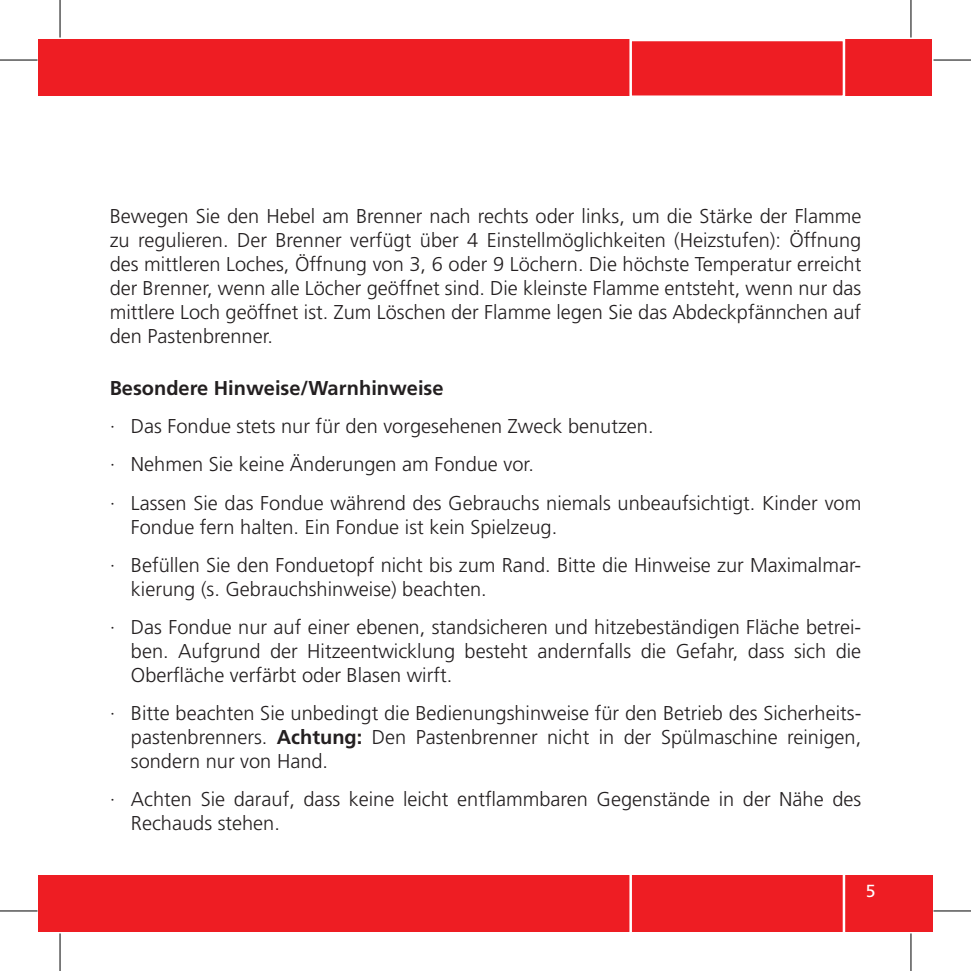
<style>
.page{position:relative;width:971px;height:971px;background:#fff}
.page>*{position:absolute;margin:0;border:0;box-sizing:border-box;transform-origin:0 0}
.t1{font:300 20px/24px "Frutiger";color:#231f20}
.t2{font:700 20px "Frutiger";color:#231f20}
.t3{font:17.5px "Frutiger";color:#fff}
.s1{font-weight:700}
</style>
<div class="page">
<div style="left:39px;top:875px;width:893px;height:57px;background:#ee1d23"></div>
<svg style="left:629px;top:875px;width:216px;height:57px"></svg>
<div style="left:39px;top:39px;width:893px;height:56px;background:#ee1d23"></div>
<div style="left:629px;top:39px;width:216px;height:59px;border:2px solid #fff"></div>
<svg style="left:0;top:59px;width:38px;height:1px"></svg>
<svg style="left:933px;top:59px;width:37px;height:1px"></svg>
<svg style="left:59px;top:0;width:1px;height:37px"></svg>
<svg style="left:59px;top:933px;width:1px;height:37px"></svg>
<hr style="left:0;top:60px;width:38px;height:1px;background:#000">
<hr style="left:933px;top:60px;width:37px;height:1px;background:#000">
<hr style="left:0;top:910px;width:38px;height:1px;background:#000">
<hr style="left:933px;top:910px;width:37px;height:1px;background:#000">
<hr style="left:60px;top:0;width:1px;height:37px;background:#000">
<hr style="left:60px;top:933px;width:1px;height:37px;background:#000">
<hr style="left:910px;top:0;width:1px;height:37px;background:#000">
<hr style="left:910px;top:933px;width:1px;height:37px;background:#000">
<p class="t1" style="left:110px;top:203px;width:753px;text-align:justify">Bewegen Sie den Hebel am Brenner nach rechts oder links, um die Stärke der Flamme zu regulieren. Der Brenner verfügt über 4 Einstellmöglichkeiten (Heizstufen): Öffnung des mittleren Loches, Öffnung von 3, 6 oder 9 Löchern. Die höchste Temperatur erreicht der Brenner, wenn alle Löcher geöffnet sind. Die kleinste Flamme entsteht, wenn nur das mittlere Loch geöffnet ist. Zum Löschen der Flamme legen Sie das Abdeckpfännchen auf den Pastenbrenner.</p>
<p class="t2" style="left:110px;top:376px;width:335px">Besondere Hinweise/Warnhinweise</p>
<p class="t1" style="left:110px;top:407px;width:753px;line-height:38.2px">· Das Fondue stets nur für den vorgesehenen Zweck benutzen.<br>· Nehmen Sie keine Änderungen am Fondue vor.<br>· Lassen Sie das Fondue während des Gebrauchs niemals unbeaufsichtigt. Kinder vom</p>
<p class="t1" style="left:110px;top:507px;width:753px;line-height:38.2px;text-indent:21px">Fondue fern halten. Ein Fondue ist kein Spielzeug.<br>· Befüllen Sie den Fonduetopf nicht bis zum Rand. Bitte die Hinweise zur Maximalmar-</p>
<p class="t1" style="left:110px;top:569px;width:753px;line-height:38.2px;text-indent:21px">kierung (s. Gebrauchshinweise) beachten.<br>· Das Fondue nur auf einer ebenen, standsicheren und hitzebeständigen Fläche betrei-</p>
<p class="t1" style="left:131px;top:639px;width:731px">ben. Aufgrund der Hitzeentwicklung besteht andernfalls die Gefahr, dass sich die<br>Oberfläche verfärbt oder Blasen wirft.</p>
<p class="t1" style="left:131px;top:701px;width:731px;text-align:justify;text-indent:-21px">· Bitte beachten Sie unbedingt die Bedienungshinweise für den Betrieb des Sicherheits&shy;pastenbrenners. <span class="s1">Achtung:</span> Den Pastenbrenner nicht in der Spülmaschine reinigen, sondern nur von Hand.</p>
<p class="t1" style="left:131px;top:787px;width:731px;text-indent:-21px">· Achten Sie darauf, dass keine leicht entflammbaren Gegenstände in der Nähe des<br>Rechauds stehen.</p>
<p class="t3" style="left:865px;top:880px;width:11px">5</p>
</div>
